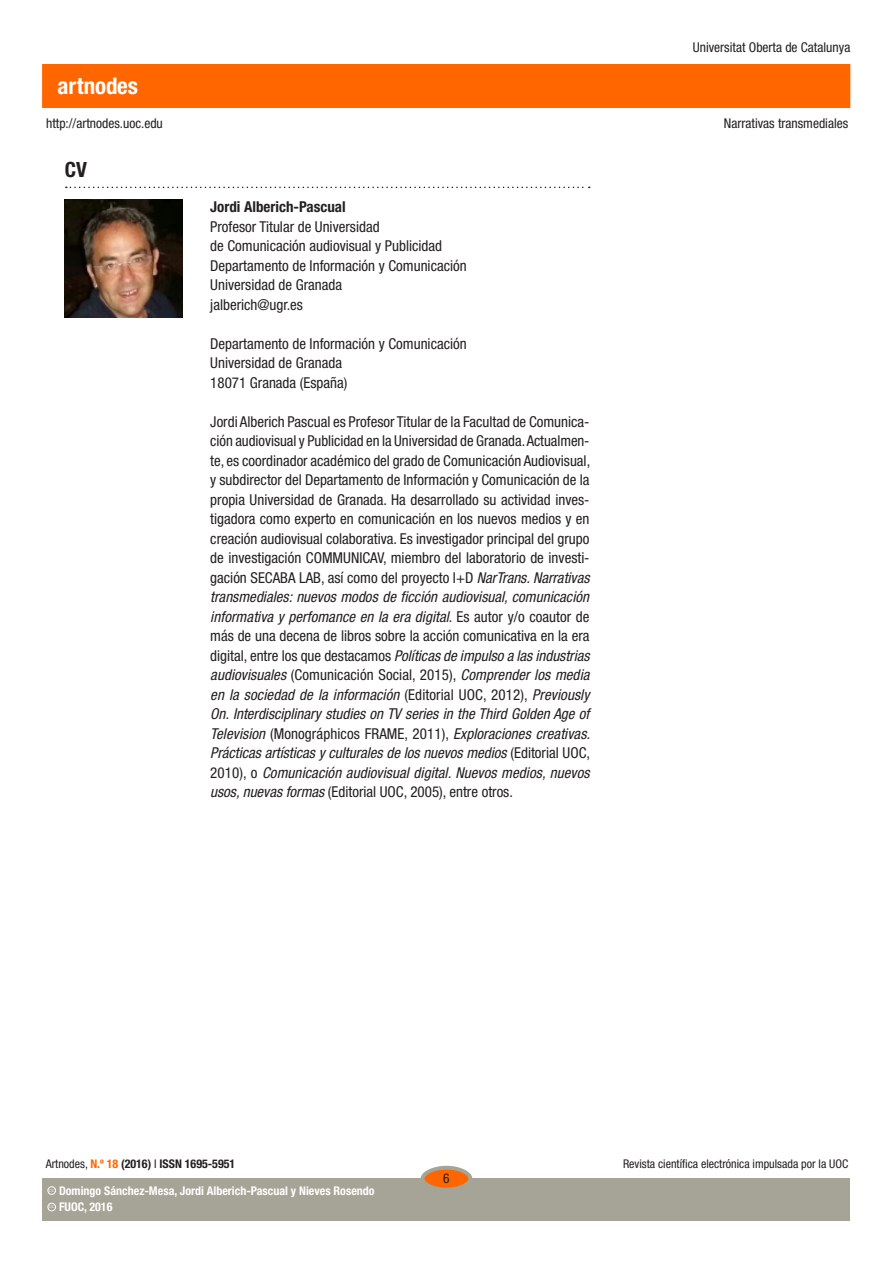
<style>
.page{position:relative;width:893px;height:1263px;background:#fff}
.page>*{position:absolute;margin:0;border:0;box-sizing:border-box;transform-origin:0 0}
.t1{font:700 condensed 22.95px "Helvetica Neue LT Std";color:#fff}
.t2{font:700 condensed 21px "Helvetica Neue LT Std";color:#231f20}
.text_general_primerp{font:condensed 15px/19.5px "Helvetica Neue LT Std";color:#231f20}
.text_general{font:700 condensed 15px "Helvetica Neue LT Std";color:#231f20}
.t3{font:condensed 13.5px "Helvetica Neue LT Std";color:#231f20}
.t4{font:700 condensed 12px "Helvetica Neue LT Std";color:#fff}
.t5{font:condensed 12px "Helvetica Neue LT Std";color:#231f20}
.t6{font:700 condensed 12px "Helvetica Neue LT Std";color:#231f20}
.t7{font:600 3.9px "Adobe Caslon Pro";color:#fff}
.s1{font-style:italic}
.s2{font-weight:400}
.s3{color:#f60}
</style>
<div class="page">
<div style="left:43px;top:65px;width:807px;height:42px;background:#f60"></div>
<div style="left:43px;top:1178px;width:807px;height:42px;background:#a6a397"></div>
<div style="left:422px;top:1168px;width:48px;height:21px;background:#f60;border-radius:50%"></div>
<div style="left:421px;top:1166px;width:51px;height:25px;border:4px solid #a6a397;border-radius:50%"></div>
<div style="left:48px;top:1203px;width:8px;height:8px;border:1px solid #fff;border-radius:50%"></div>
<div style="left:48px;top:1186px;width:8px;height:8px;border:1px solid #fff;border-radius:50%"></div>
<img style="left:65px;top:199px;width:118px;height:118px">
<svg style="left:66px;top:187px;width:524px;height:1px"></svg>
<h1 class="t1" style="left:58px;top:72px;width:82px">artnodes</h1>
<p class="t3" style="left:693px;top:40px;width:159px">Universitat Oberta de Catalunya</p>
<p class="t3" style="left:46px;top:115px;width:118px">http://artnodes.uoc.edu</p>
<p class="t3" style="left:724px;top:115px;width:126px">Narrativas transmediales</p>
<p class="t2" style="left:65px;top:157px;width:24px">CV</p>
<p class="text_general" style="left:210px;top:198px;width:137px">Jordi Alberich-Pascual</p>
<p class="text_general_primerp" style="left:210px;top:216px;width:233px">Profesor Titular de Universidad<br>de Comunicación audiovisual y Publicidad</p>
<p class="text_general_primerp" style="left:210px;top:255px;width:258px">Departamento de Información y Comunicación</p>
<p class="text_general_primerp" style="left:210px;top:275px;width:133px">Universidad de Granada</p>
<p class="text_general_primerp" style="left:210px;top:294px;width:94px">jalberich@ugr.es</p>
<p class="text_general_primerp" style="left:210px;top:333px;width:258px">Departamento de Información y Comunicación</p>
<p class="text_general_primerp" style="left:210px;top:353px;width:133px">Universidad de Granada</p>
<p class="text_general_primerp" style="left:210px;top:372px;width:139px">18071 Granada (España)</p>
<p class="text_general_primerp" style="left:210px;top:411px;width:381px;text-align:justify">Jordi Alberich Pascual es Profesor Titular de la Facultad de Comunica&shy;ción audiovisual y Publicidad en la Universidad de Granada. Actualmen&shy;te, es coordinador académico del grado de Comunicación Audiovisual, y subdirector del Departamento de Información y Comunicación de la propia Universidad de Granada. Ha desarrollado su actividad inves&shy;tigadora como experto en comunicación en los nuevos medios y en creación audiovisual colaborativa. Es investigador principal del grupo de investigación COMMUNICAV, miembro del laboratorio de investi&shy;gación SECABA LAB, así como del proyecto I+D <span class="s1">NarTrans. Narrativas transmediales: nuevos modos de ficción audiovisual, comunicación informativa y perfomance en la era digital</span>. Es autor y/o coautor de más de una decena de libros sobre la acción comunicativa en la era digital, entre los que destacamos <span class="s1">Políticas de impulso a las industrias audiovisuales</span> (Comunicación Social, 2015), <span class="s1">Comprender los media en la sociedad de la información</span> (Editorial UOC, 2012), <span class="s1">Previously On. Interdisciplinary studies on TV series in the Third Golden Age of Television</span> (Monográphicos FRAME, 2011), <span class="s1">Exploraciones creativas.<br>Prácticas artísticas y culturales de los nuevos medios</span> (Editorial UOC, 2010), o <span class="s1">Comunicación audiovisual digital. Nuevos medios, nuevos usos, nuevas formas</span> (Editorial UOC, 2005), entre otros.</p>
<p class="t6" style="left:46px;top:1157px;width:191px"><span class="s2">Artnodes,</span> <span class="s3">N.º 18</span> (2016) <span class="s2">I</span> ISSN 1695-5951</p>
<p class="t7" style="left:49px;top:1205px;width:7px">CC</p>
<p class="t4" style="left:59px;top:1200px;width:55px">FUOC, 2016</p>
<p class="t7" style="left:49px;top:1188px;width:7px">CC</p>
<p class="t4" style="left:59px;top:1183px;width:317px">Domingo Sánchez-Mesa, Jordi Alberich-Pascual y Nieves Rosendo</p>
<p class="t3" style="left:443px;top:1171px;width:8px">6</p>
<p class="t5" style="left:623px;top:1157px;width:227px">Revista científica electrónica impulsada por la UOC</p>
</div>
